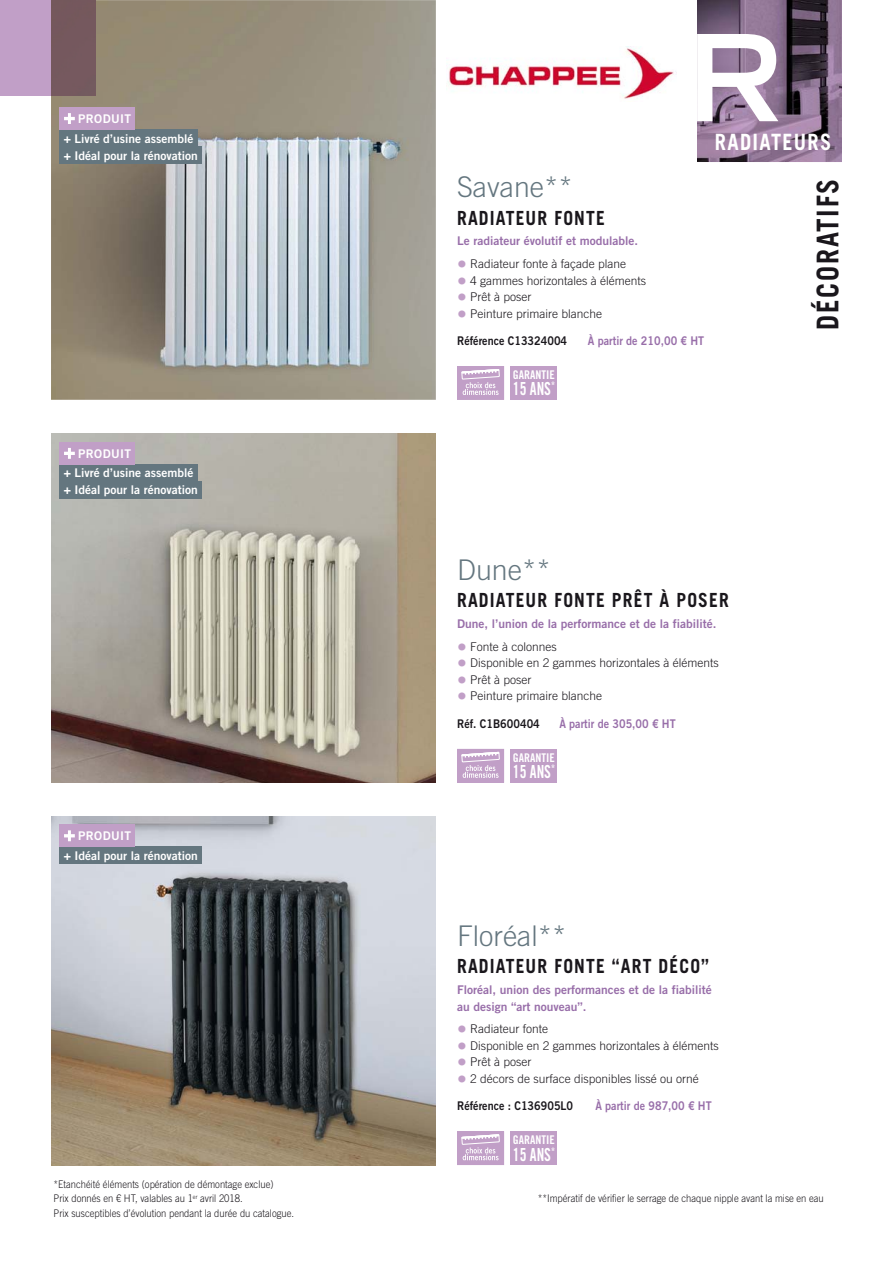
<style>
.page{position:relative;width:893px;height:1263px;background:#fff}
.page>*{position:absolute;margin:0;border:0;box-sizing:border-box;transform-origin:0 0}
.t1{font:700 30px "Trade Gothic LT Std";letter-spacing:.065em;color:#1a171c;scale:.9 1}
.t2{font:300 28.5px "Trade Gothic LT Std";color:#64767f}
.t3{font:700 22.5px "Trade Gothic LT Std";letter-spacing:.065em;color:#fff;scale:.9 1}
.t4{font:700 19.5px "Trade Gothic LT Std";letter-spacing:.065em;color:#1a171c;scale:.9 1}
.t5{font:18px "Trade Gothic LT Std Bd Cn 20";color:#fff;scale:.85 1}
.t6{font:300 12px "Trade Gothic LT Std";color:#1a171c}
.t7{font:12px/16.5px "Trade Gothic LT Std Bd 2";color:#986ea9}
.t8{font:12px "Trade Gothic LT Std Bd 2";color:#fff}
.t9{font:12px "Trade Gothic LT Std Bd 2";color:#986ea9;scale:.9 1}
.t10{font:12px "Trade Gothic LT Std Bd 2";color:#1a171c;scale:.9 1}
.t11{font:12px "Trade Gothic LT Std Bd Cn 20";color:#fff}
.t12{font:12px "Trade Gothic LT Std Bd 2";letter-spacing:.03em;color:#fff}
.t13{font:300 10.5px/15px "Trade Gothic LT Std";color:#1a171c;scale:.9 1}
.s1{font-family:"Trade Gothic LT Std";font-weight:700}
.s2{font-size:19.5px;color:#c19fc7}
</style>
<div class="page">
<img style="left:51px;top:0;width:385px;height:400px">
<div style="left:60px;top:130px;width:138px;height:17px;background:#64767f"></div>
<div style="left:60px;top:107px;width:75px;height:23px;background:#c19fc7"></div>
<svg style="left:64px;top:113px;width:11px;height:11px"></svg>
<div style="left:60px;top:147px;width:142px;height:17px;background:#64767f"></div>
<img style="left:51px;top:434px;width:385px;height:349px">
<div style="left:60px;top:464px;width:138px;height:18px;background:#64767f"></div>
<div style="left:60px;top:442px;width:75px;height:22px;background:#c19fc7"></div>
<svg style="left:64px;top:448px;width:11px;height:11px"></svg>
<div style="left:60px;top:482px;width:142px;height:17px;background:#64767f"></div>
<img style="left:51px;top:816px;width:385px;height:349px">
<div style="left:60px;top:847px;width:142px;height:17px;background:#64767f"></div>
<div style="left:60px;top:825px;width:75px;height:22px;background:#c19fc7"></div>
<svg style="left:64px;top:830px;width:11px;height:11px"></svg>
<svg style="left:697px;top:0;width:145px;height:162px"></svg>
<svg style="left:457px;top:366px;width:47px;height:34px"></svg>
<div style="left:457px;top:749px;width:47px;height:34px;background:#c19fc7"></div>
<svg style="left:462px;top:748px;width:38px;height:30px"></svg>
<img style="left:448px;top:48px;width:228px;height:51px">
<div style="left:0;top:0;width:51px;height:96px;background:#c19fc7"></div>
<div style="left:51px;top:0;width:45px;height:96px;background:#75585e"></div>
<div style="left:510px;top:366px;width:47px;height:34px;background:#c19fc7"></div>
<div style="left:510px;top:749px;width:47px;height:34px;background:#c19fc7"></div>
<svg style="left:457px;top:1131px;width:47px;height:34px"></svg>
<div style="left:510px;top:1131px;width:47px;height:34px;background:#c19fc7"></div>
<p class="t12" style="left:78px;top:114px;width:54px">PRODUIT</p>
<p class="t8" style="left:64px;top:151px;width:135px"><span class="s1">+</span> Idéal pour la rénovation</p>
<p class="t8" style="left:64px;top:134px;width:131px"><span class="s1">+</span> Livré d’usine assemblé</p>
<p class="t12" style="left:78px;top:449px;width:54px">PRODUIT</p>
<p class="t8" style="left:64px;top:486px;width:135px"><span class="s1">+</span> Idéal pour la rénovation</p>
<p class="t8" style="left:64px;top:469px;width:131px"><span class="s1">+</span> Livré d’usine assemblé</p>
<p class="t12" style="left:78px;top:832px;width:54px">PRODUIT</p>
<p class="t8" style="left:64px;top:851px;width:135px"><span class="s1">+</span> Idéal pour la rénovation</p>
<p class="t13" style="left:54px;top:1178px;width:246px">*Etanchéité éléments (opération de démontage exclue)</p>
<p class="t13" style="left:54px;top:1192px;width:269px">Prix donnés en € HT, valables au 1<sup>er</sup> avril 2018.<br>Prix susceptibles d’évolution pendant la durée du catalogue.</p>
<h2 class="t2" style="left:457px;top:177px;width:117px">Savane**</h2>
<h3 class="t4" style="left:457px;top:211px;width:166px">RADIATEUR FONTE</h3>
<p class="t7" style="left:457px;top:234px;width:182px">Le radiateur évolutif et modulable.</p>
<p class="t6" style="left:457px;top:260px;width:171px"><span class="s2">•</span> Radiateur fonte à façade plane</p>
<p class="t6" style="left:457px;top:276px;width:191px"><span class="s2">•</span> 4 gammes horizontales à éléments</p>
<p class="t6" style="left:457px;top:293px;width:76px"><span class="s2">•</span> Prêt à poser</p>
<p class="t6" style="left:457px;top:309px;width:147px"><span class="s2">•</span> Peinture primaire blanche</p>
<p class="t10" style="left:457px;top:336px;width:124px">Référence C13324004</p>
<p class="t9" style="left:588px;top:336px;width:131px">À partir de 210,00 € HT</p>
<p class="t11" style="left:513px;top:368px;width:43px">GARANTIE</p>
<h3 class="t5" style="left:513px;top:379px;width:51px">15 ANS<sup>*</sup></h3>
<h3 class="t3" style="left:715px;top:134px;width:131px">RADIATEURS</h3>
<h1 class="t1" style="left:817px;top:330px;width:169px;rotate:-90deg">DÉCORATIFS</h1>
<h2 class="t2" style="left:457px;top:560px;width:95px">Dune**</h2>
<h3 class="t4" style="left:457px;top:593px;width:303px">RADIATEUR FONTE PRÊT À POSER</h3>
<p class="t7" style="left:457px;top:617px;width:261px">Dune, l’union de la performance et de la fiabilité.</p>
<p class="t6" style="left:457px;top:642px;width:101px"><span class="s2">•</span> Fonte à colonnes</p>
<p class="t6" style="left:457px;top:659px;width:263px"><span class="s2">•</span> Disponible en 2 gammes horizontales à éléments</p>
<p class="t6" style="left:457px;top:675px;width:76px"><span class="s2">•</span> Prêt à poser</p>
<p class="t6" style="left:457px;top:692px;width:147px"><span class="s2">•</span> Peinture primaire blanche</p>
<p class="t10" style="left:457px;top:719px;width:93px">Réf. C1B600404</p>
<p class="t9" style="left:559px;top:719px;width:131px">À partir de 305,00 € HT</p>
<p class="t11" style="left:513px;top:751px;width:43px">GARANTIE</p>
<h3 class="t5" style="left:513px;top:761px;width:51px">15 ANS<sup>*</sup></h3>
<h2 class="t2" style="left:457px;top:926px;width:111px">Floréal**</h2>
<h3 class="t4" style="left:457px;top:959px;width:281px">RADIATEUR FONTE “ART DÉCO”</h3>
<p class="t7" style="left:457px;top:983px;width:256px">Floréal, union des performances et de la fiabilité au design “art nouveau”.</p>
<p class="t6" style="left:457px;top:1025px;width:93px"><span class="s2">•</span> Radiateur fonte</p>
<p class="t6" style="left:457px;top:1041px;width:263px"><span class="s2">•</span> Disponible en 2 gammes horizontales à éléments</p>
<p class="t6" style="left:457px;top:1058px;width:76px"><span class="s2">•</span> Prêt à poser</p>
<p class="t6" style="left:457px;top:1074px;width:243px"><span class="s2">•</span> 2 décors de surface disponibles lissé ou orné</p>
<p class="t10" style="left:457px;top:1101px;width:130px">Référence : C136905L0</p>
<p class="t9" style="left:595px;top:1101px;width:131px">À partir de 987,00 € HT</p>
<p class="t11" style="left:513px;top:1133px;width:43px">GARANTIE</p>
<h3 class="t5" style="left:513px;top:1144px;width:51px">15 ANS<sup>*</sup></h3>
<p class="t13" style="left:538px;top:1192px;width:319px">**Impératif de vérifier le serrage de chaque nipple avant la mise en eau</p>
</div>
